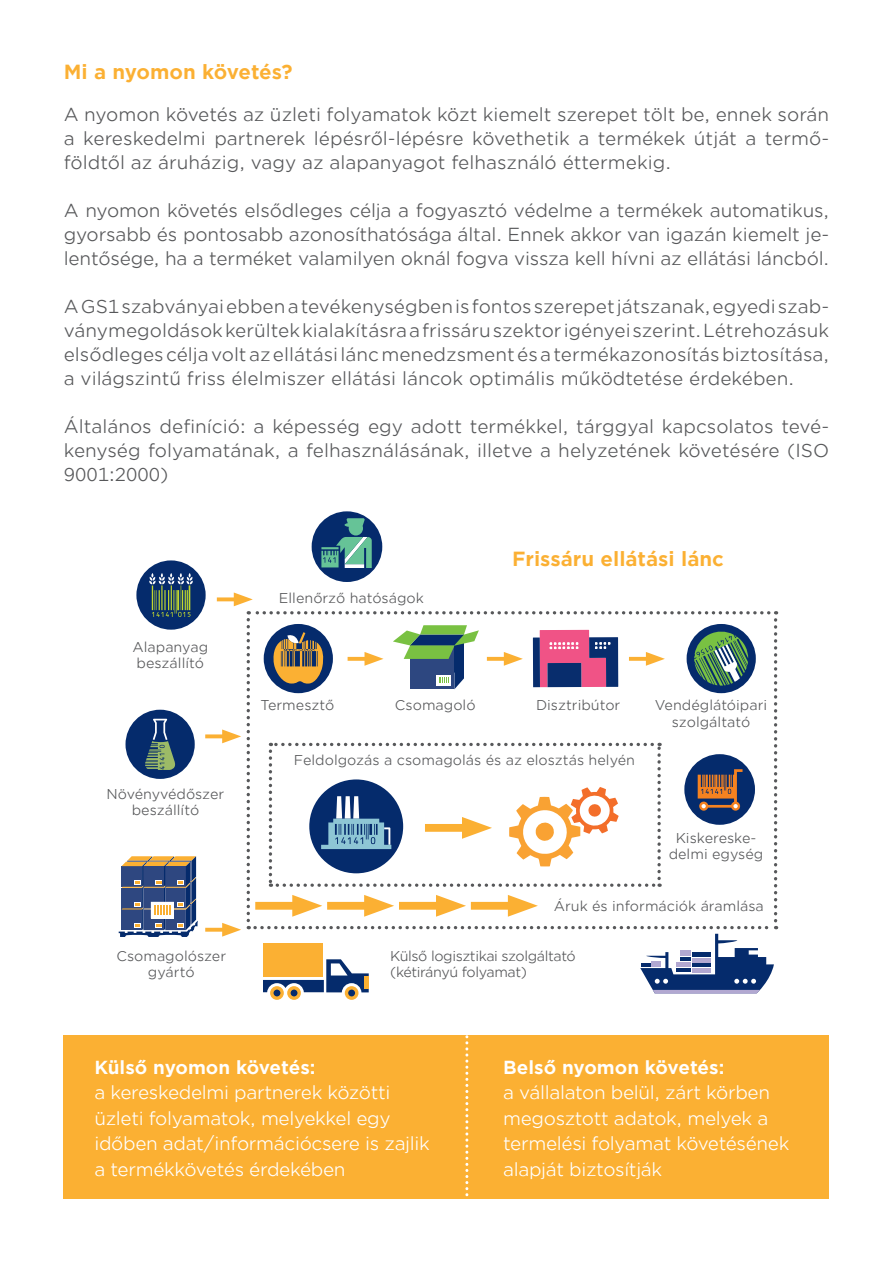
<style>
.page{position:relative;width:893px;height:1263px;background:#fff}
.page>*{position:absolute;margin:0;border:0;box-sizing:border-box;transform-origin:0 0}
.t1{font:700 19.5px "Gotham Office";color:#fbb033}
.t2{font:18px/24px "Gotham Office";color:#57585a;text-align:justify}
.t3{font:18px/25.5px "Gotham Office";letter-spacing:-.02em;color:#fff}
.t4{font:700 18px "Gotham Office";color:#fff}
.t5{font:16.5px "Gotham Office";letter-spacing:-.02em;color:#57585a}
.t6{font:13.65px/16.4px "Gotham Office";color:#57585a;text-align:center}
.t7{font:13.65px "Gotham Office";letter-spacing:-.03em;color:#57585a}
</style>
<div class="page">
<div style="left:64px;top:1035px;width:765px;height:164px;background:#fbb033"></div>
<div style="left:136px;top:560px;width:70px;height:70px;background:#052b6c;border-radius:50%"></div>
<svg style="left:149px;top:573px;width:44px;height:44px"></svg>
<div style="left:126px;top:710px;width:69px;height:69px;background:#052b6c;border-radius:50%"></div>
<svg style="left:145px;top:719px;width:31px;height:51px"></svg>
<div style="left:312px;top:511px;width:70px;height:71px;background:#052b6c;border-radius:50%"></div>
<svg style="left:321px;top:518px;width:51px;height:50px"></svg>
<svg style="left:217px;top:597px;width:5px;height:4px"></svg>
<svg style="left:205px;top:734px;width:17px;height:4px"></svg>
<svg style="left:205px;top:928px;width:17px;height:4px"></svg>
<svg style="left:270px;top:986px;width:14px;height:14px"></svg>
<div style="left:274px;top:989px;width:6px;height:7px;background:#052b6c;border-radius:50%"></div>
<svg style="left:287px;top:986px;width:14px;height:14px"></svg>
<div style="left:291px;top:989px;width:6px;height:7px;background:#052b6c;border-radius:50%"></div>
<svg style="left:345px;top:986px;width:13px;height:14px"></svg>
<div style="left:348px;top:989px;width:7px;height:7px;background:#052b6c;border-radius:50%"></div>
<svg style="left:222px;top:592px;width:555px;height:401px"></svg>
<svg style="left:119px;top:856px;width:79px;height:81px;background:#6c748a"></svg>
<svg style="left:465px;top:1035px;width:3px;height:162px"></svg>
<p class="t1" style="left:64px;top:59px;width:230px">Mi a nyomon követés?</p>
<p class="t2" style="left:64px;top:102px;width:767px">A nyomon követés az üzleti folyamatok közt kiemelt szerepet tölt be, ennek során a kereskedelmi partnerek lépésről-lépésre követhetik a termékek útját a termő&shy;földtől az áruházig, vagy az alapanyagot felhasználó éttermekig.</p>
<p class="t2" style="left:64px;top:198px;width:767px">A nyomon követés elsődleges célja a fogyasztó védelme a termékek automatikus, gyorsabb és pontosabb azonosíthatósága által. Ennek akkor van igazán kiemelt je&shy;lentősége, ha a terméket valamilyen oknál fogva vissza kell hívni az ellátási láncból.</p>
<p class="t2" style="left:64px;top:294px;width:767px">A GS1 szabványai ebben a tevékenységben is fontos szerepet játszanak, egyedi szab&shy;ványmegoldások kerültek kialakításra a frissáru szektor igényei szerint. Létrehozásuk elsődleges célja volt az ellátási lánc menedzsment és a termékazonosítás biztosítása, a világszintű friss élelmiszer ellátási láncok optimális működtetése érdekében.</p>
<p class="t2" style="left:64px;top:414px;width:767px">Általános definíció: a képesség egy adott termékkel, tárggyal kapcsolatos tevé&shy;kenység folyamatának, a felhasználásának, illetve a helyzetének követésére (ISO 9001:2000)</p>
<p class="t6" style="left:132px;top:638px;width:77px">Alapanyag beszállító</p>
<p class="t6" style="left:107px;top:785px;width:119px">Növényvédőszer beszállító</p>
<p class="t6" style="left:279px;top:589px;width:147px">Ellenőrző hatóságok</p>
<p class="t1" style="left:512px;top:545px;width:213px">Frissáru ellátási lánc</p>
<p class="t6" style="left:261px;top:697px;width:75px">Termesztő</p>
<p class="t6" style="left:395px;top:696px;width:82px">Csomagoló</p>
<p class="t6" style="left:536px;top:697px;width:86px">Disztribútor</p>
<p class="t6" style="left:655px;top:697px;width:114px">Vendéglátóipari szolgáltató</p>
<p class="t6" style="left:294px;top:752px;width:343px">Feldolgozás a csomagolás és az elosztás helyén</p>
<p class="t6" style="left:669px;top:829px;width:96px">Kiskereske&shy;delmi egység</p>
<p class="t6" style="left:554px;top:898px;width:212px">Áruk és információk áramlása</p>
<p class="t6" style="left:116px;top:947px;width:111px">Csomagolószer gyártó</p>
<p class="t7" style="left:390px;top:947px;width:187px">Külső logisztikai szolgáltató</p>
<p class="t5" style="left:136px;top:959px;width:48px">Pallet</p>
<p class="t7" style="left:390px;top:963px;width:138px">(kétirányú folyamat)</p>
<p class="t4" style="left:94px;top:1054px;width:223px">Külső nyomon követés:</p>
<p class="t3" style="left:94px;top:1079px;width:337px">a kereskedelmi partnerek közötti üzleti folyamatok, melyekkel egy időben adat/információcsere is zajlik a termékkövetés érdekében</p>
<p class="t4" style="left:503px;top:1054px;width:223px">Belső nyomon követés:</p>
<p class="t3" style="left:503px;top:1079px;width:288px">a vállalaton belül, zárt körben megosztott adatok, melyek a termelési folyamat követésének alapját biztosítják</p>
</div>
